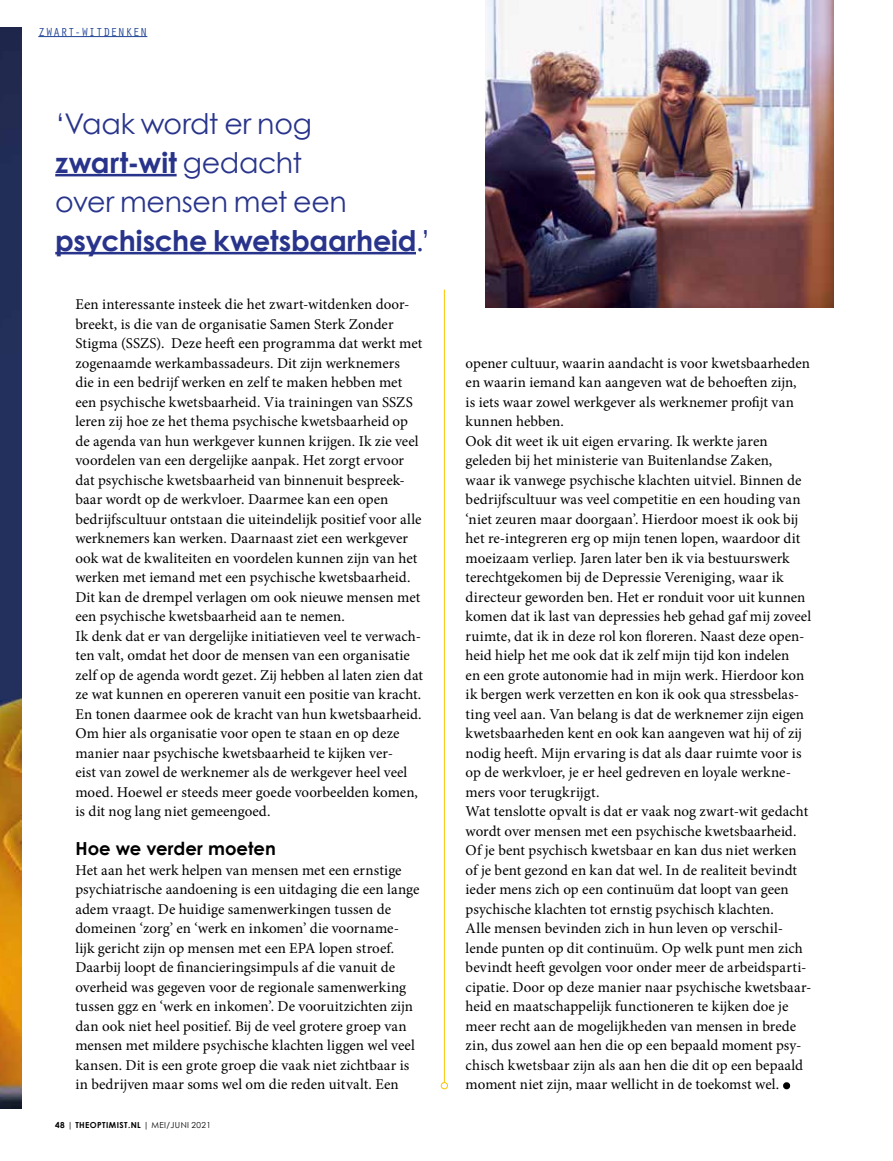
<style>
.page{position:relative;width:893px;height:1161px;background:#fff}
.page>*{position:absolute;margin:0;border:0;box-sizing:border-box;transform-origin:0 0}
.t1{font:28.5px/39px "Century Gothic";letter-spacing:-.015em;color:#28348b}
.t2{font:700 18px "Century Gothic";color:#000}
.t3{font:15px/19.5px "Minion Pro";color:#000}
.t4{font:12px "Orator Std";letter-spacing:.015em;color:#1f4395}
.t5{font:700 8.25px "Century Gothic";letter-spacing:.05em;color:#000}
.s1{font-weight:700}
.s2{font-weight:400}
</style>
<div class="page">
<hr style="left:38px;top:36px;width:109px;height:1px;background:#1f4395">
<hr style="left:55px;top:174px;width:122px;height:2px;background:#28348b">
<hr style="left:55px;top:252px;width:361px;height:2px;background:#28348b">
<img style="left:486px;top:0;width:347px;height:308px">
<hr style="left:444px;top:290px;width:1px;height:792px;background:#fdc300">
<div style="left:441px;top:1082px;width:7px;height:7px;border:1px solid #fdc300;border-radius:50%"></div>
<img style="left:0;top:27px;width:21px;height:1082px">
<p class="t4" style="left:38px;top:23px;width:111px">ZWART-WITDENKEN</p>
<h1 class="t1" style="left:55px;top:103px;width:377px">‘Vaak wordt er nog <span class="s1">zwart-wit</span> gedacht<br>over mensen met een <span class="s1">psychische kwetsbaarheid</span>.’</h1>
<p class="t3" style="left:75px;top:295px;width:349px">Een interessante insteek die het zwart-witdenken door&shy;breekt, is die van de organisatie Samen Sterk Zonder Stigma (SSZS). Deze heeft een programma dat werkt met zogenaamde werkambassadeurs. Dit zijn werknemers<br>die in een bedrijf werken en zelf te maken hebben met een psychische kwetsbaarheid. Via trainingen van SSZS leren zij hoe ze het thema psychische kwetsbaarheid op de agenda van hun werkgever kunnen krijgen. Ik zie veel voordelen van een dergelijke aanpak. Het zorgt ervoor dat psychische kwetsbaarheid van binnenuit bespreek&shy;baar wordt op de werkvloer. Daarmee kan een open bedrijfscultuur ontstaan die uiteindelijk positief voor alle werknemers kan werken. Daarnaast ziet een werkgever ook wat de kwaliteiten en voordelen kunnen zijn van het werken met iemand met een psychische kwetsbaarheid.<br>Dit kan de drempel verlagen om ook nieuwe mensen met een psychische kwetsbaarheid aan te nemen.<br>Ik denk dat er van dergelijke initiatieven veel te verwach&shy;ten valt, omdat het door de mensen van een organisatie zelf op de agenda wordt gezet. Zij hebben al laten zien dat ze wat kunnen en opereren vanuit een positie van kracht.<br>En tonen daarmee ook de kracht van hun kwetsbaarheid.<br>Om hier als organisatie voor open te staan en op deze manier naar psychische kwetsbaarheid te kijken ver-<br>eist van zowel de werknemer als de werkgever heel veel moed. Hoewel er steeds meer goede voorbeelden komen, is dit nog lang niet gemeengoed.</p>
<p class="t2" style="left:75px;top:835px;width:202px">Hoe we verder moeten</p>
<p class="t3" style="left:75px;top:860px;width:346px">Het aan het werk helpen van mensen met een ernstige psychiatrische aandoening is een uitdaging die een lange adem vraagt. De huidige samenwerkingen tussen de domeinen ‘zorg’ en ‘werk en inkomen’ die voorname&shy;lijk gericht zijn op mensen met een EPA lopen stroef.<br>Daarbij loopt de financieringsimpuls af die vanuit de overheid was gegeven voor de regionale samenwerking tussen ggz en ‘werk en inkomen’. De vooruitzichten zijn dan ook niet heel positief. Bij de veel grotere groep van mensen met mildere psychische klachten liggen wel veel kansen. Dit is een grote groep die vaak niet zichtbaar is in bedrijven maar soms wel om die reden uitvalt. Een</p>
<p class="t5" style="left:55px;top:1119px;width:157px">48 <span class="s2">|</span> THEOPTIMIST.NL <span class="s2">| MEI/JUNI 2021</span></p>
<p class="t3" style="left:466px;top:353px;width:347px">opener cultuur, waarin aandacht is voor kwetsbaarheden en waarin iemand kan aangeven wat de behoeften zijn,<br>is iets waar zowel werkgever als werknemer profijt van kunnen hebben.<br>Ook dit weet ik uit eigen ervaring. Ik werkte jaren geleden bij het ministerie van Buitenlandse Zaken,<br>waar ik vanwege psychische klachten uitviel. Binnen de bedrijfscultuur was veel competitie en een houding van ‘niet zeuren maar doorgaan’. Hierdoor moest ik ook bij het re-integreren erg op mijn tenen lopen, waardoor dit moeizaam verliep. Jaren later ben ik via bestuurswerk terechtgekomen bij de Depressie Vereniging, waar ik directeur geworden ben. Het er ronduit voor uit kunnen komen dat ik last van depressies heb gehad gaf mij zoveel ruimte, dat ik in deze rol kon floreren. Naast deze open&shy;heid hielp het me ook dat ik zelf mijn tijd kon indelen<br>en een grote autonomie had in mijn werk. Hierdoor kon ik bergen werk verzetten en kon ik ook qua stressbelas&shy;ting veel aan. Van belang is dat de werknemer zijn eigen kwetsbaarheden kent en ook kan aangeven wat hij of zij nodig heeft. Mijn ervaring is dat als daar ruimte voor is op de werkvloer, je er heel gedreven en loyale werkne&shy;mers voor terugkrijgt.<br>Wat tenslotte opvalt is dat er vaak nog zwart-wit gedacht wordt over mensen met een psychische kwetsbaarheid.<br>Of je bent psychisch kwetsbaar en kan dus niet werken of je bent gezond en kan dat wel. In de realiteit bevindt ieder mens zich op een continuüm dat loopt van geen psychische klachten tot ernstig psychisch klachten.<br>Alle mensen bevinden zich in hun leven op verschil&shy;lende punten op dit continuüm. Op welk punt men zich bevindt heeft gevolgen voor onder meer de arbeidsparti&shy;cipatie. Door op deze manier naar psychische kwetsbaar&shy;heid en maatschappelijk functioneren te kijken doe je meer recht aan de mogelijkheden van mensen in brede zin, dus zowel aan hen die op een bepaald moment psy&shy;chisch kwetsbaar zijn als aan hen die dit op een bepaald moment niet zijn, maar wellicht in de toekomst wel. <sub>•</sub></p>
</div>
